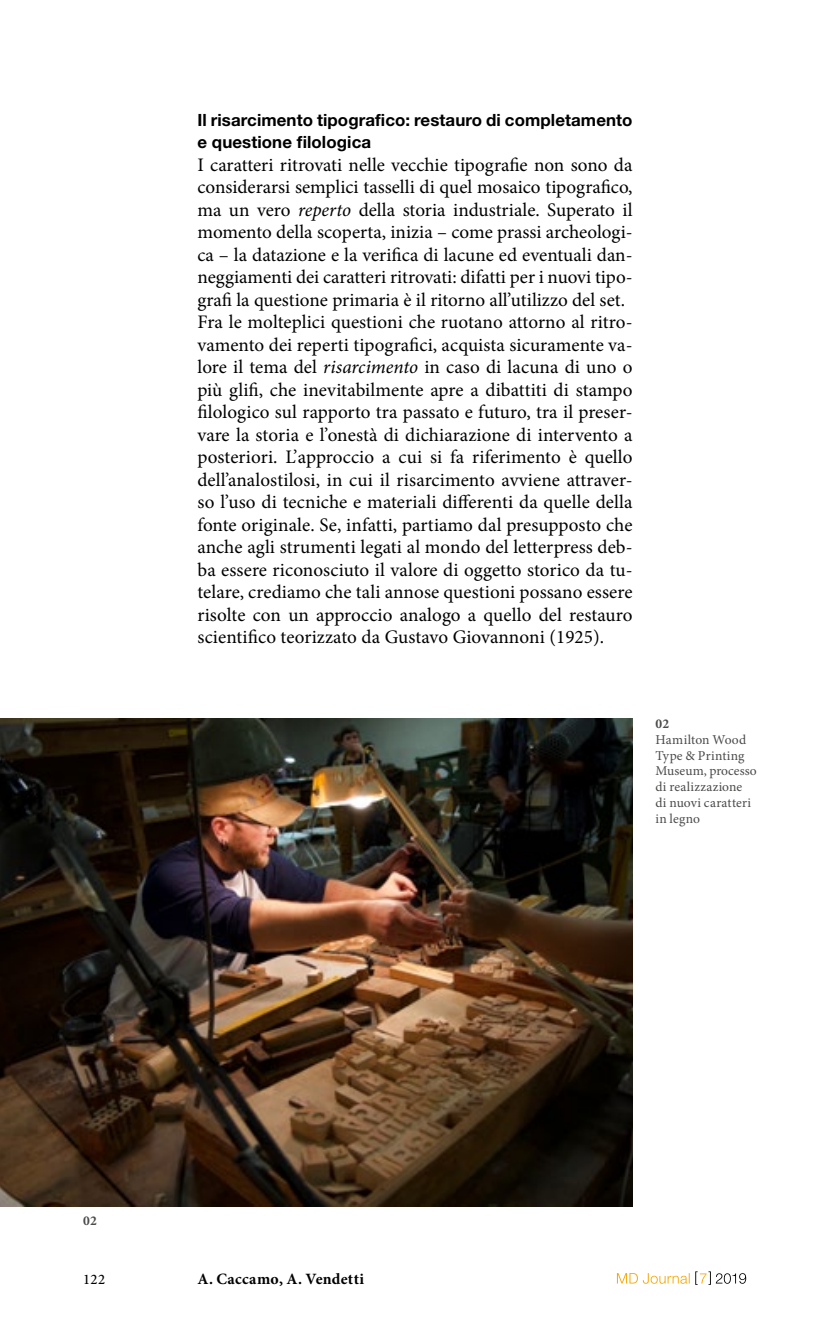
<style>
.page{position:relative;width:830px;height:1340px;background:#fff}
.page>*{position:absolute;margin:0;border:0;box-sizing:border-box;transform-origin:0 0}
.t1{font:19.12px/22.5px "Minion Pro";color:#000}
.t2{font:700 16.88px/22.5px "Helvetica Neue";letter-spacing:.005em;color:#000}
.t3{font:700 15.75px "Minion Pro";letter-spacing:.02em;color:#000}
.t4{font:500 14.62px "Minion Pro";color:#000}
.t5{font:13.5px/15.8px "Minion Pro";letter-spacing:.015em;color:#4a4a49}
.t6{font:700 13.5px "Minion Pro";color:#4a4a49}
.s1{font-style:italic}
</style>
<div class="page">
<svg style="left:616px;top:1273px;width:73px;height:10px"></svg>
<svg style="left:695px;top:1271px;width:50px;height:13px"></svg>
<img style="left:0;top:718px;width:632px;height:488px">
<p class="t2" style="left:197px;top:108px;width:436px">Il risarcimento tipografico: restauro di completamento e questione filologica</p>
<p class="t1" style="left:197px;top:153px;width:436px">I caratteri ritrovati nelle vecchie tipografie non sono da considerarsi semplici tasselli di quel mosaico tipografico, ma un vero <span class="s1">reperto</span> della storia industriale. Superato il momento della scoperta, inizia – come prassi archeologi&shy;ca – la datazione e la verifica di lacune ed eventuali dan&shy;neggiamenti dei caratteri ritrovati: difatti per i nuovi tipo&shy;grafi la questione primaria è il ritorno all’utilizzo del set.<br>Fra le molteplici questioni che ruotano attorno al ritro&shy;vamento dei reperti tipografici, acquista sicuramente va&shy;lore il tema del <span class="s1">risarcimento</span> in caso di lacuna di uno o più glifi, che inevitabilmente apre a dibattiti di stampo filologico sul rapporto tra passato e futuro, tra il preser&shy;vare la storia e l’onestà di dichiarazione di intervento a posteriori. L’approccio a cui si fa riferimento è quello dell’analostilosi, in cui il risarcimento avviene attraver&shy;so l’uso di tecniche e materiali differenti da quelle della fonte originale. Se, infatti, partiamo dal presupposto che anche agli strumenti legati al mondo del letterpress deb&shy;ba essere riconosciuto il valore di oggetto storico da tu&shy;telare, crediamo che tali annose questioni possano essere risolte con un approccio analogo a quello del restauro scientifico teorizzato da Gustavo Giovannoni (1925).</p>
<p class="t6" style="left:655px;top:714px;width:15px">02</p>
<p class="t5" style="left:655px;top:731px;width:103px">Hamilton Wood<br>Type &amp; Printing<br>Museum, processo di realizzazione di nuovi caratteri in legno</p>
<p class="t6" style="left:83px;top:1211px;width:15px">02</p>
<p class="t4" style="left:83px;top:1268px;width:24px">122</p>
<p class="t3" style="left:197px;top:1267px;width:168px">A. Caccamo, A. Vendetti</p>
</div>
